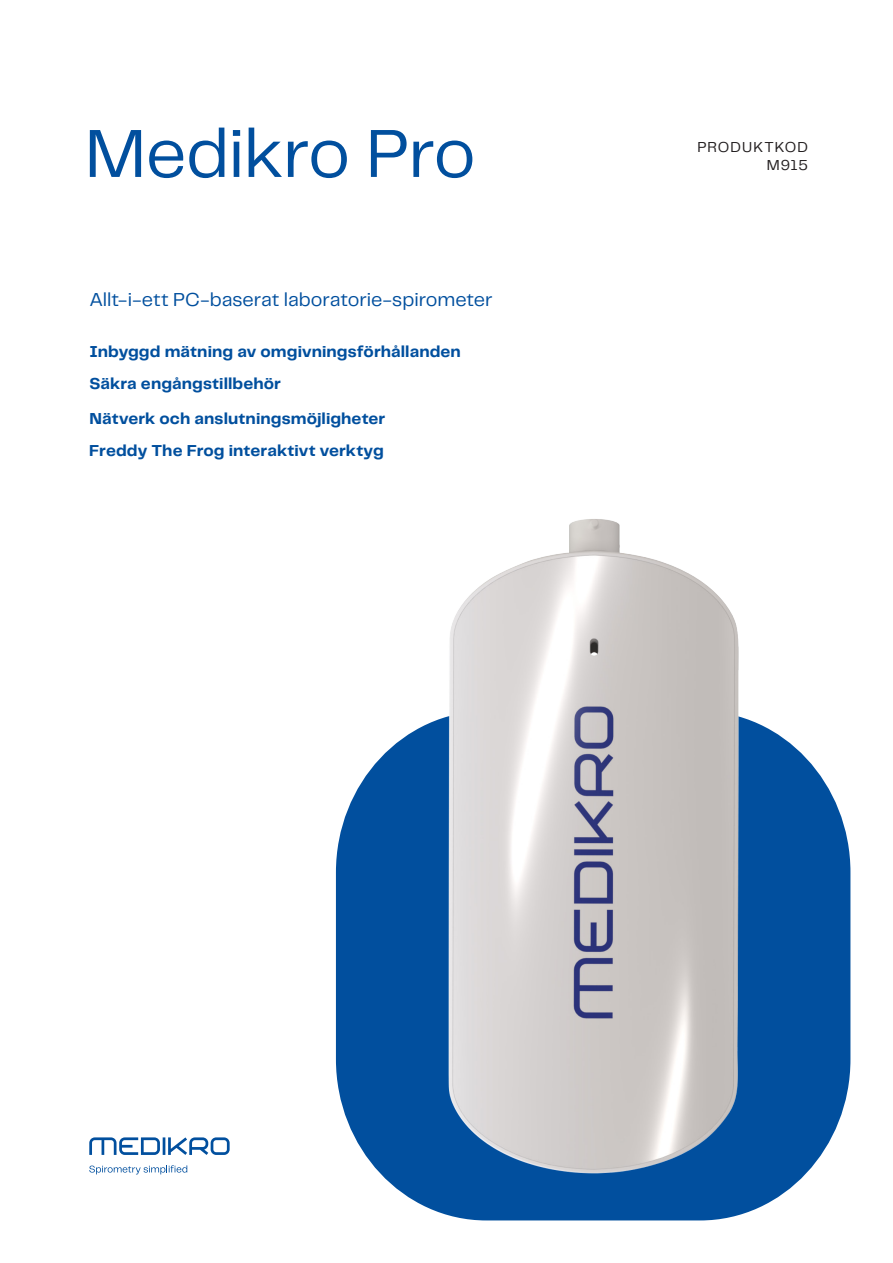
<style>
.page{position:relative;width:893px;height:1263px;background:#fff}
.page>*{position:absolute;margin:0;border:0;box-sizing:border-box;transform-origin:0 0}
.Headline{font:70.5px "PP Telegraf";letter-spacing:-.015em;color:#014f9e}
.Lead_paragraph{font:19.5px "PP Telegraf";color:#014f9e}
.Subhead{font:700 16.5px "PP Telegraf";letter-spacing:.005em;color:#014f9e}
.Product_code{font:15px "PP Telegraf";letter-spacing:.065em;color:#231f20}
</style>
<div class="page">
<div style="left:336px;top:711px;width:514px;height:509px;background:#014f9e;border-radius:156px"></div>
<svg style="left:89px;top:1165px;width:98px;height:9px"></svg>
<svg style="left:89px;top:1137px;width:141px;height:18px"></svg>
<img style="left:337px;top:519px;width:513px;height:659px">
<p class="Headline" style="left:85px;top:106px;width:392px">Medikro Pro</p>
<p class="Lead_paragraph" style="left:89px;top:286px;width:405px">Allt-i-ett PC-baserat laboratorie-spirometer</p>
<p class="Subhead" style="left:89px;top:340px;width:373px">Inbyggd mätning av omgivningsförhållanden</p>
<p class="Subhead" style="left:89px;top:373px;width:193px">Säkra engångstillbehör</p>
<p class="Subhead" style="left:89px;top:407px;width:297px">Nätverk och anslutningsmöjligheter</p>
<p class="Subhead" style="left:89px;top:439px;width:296px">Freddy The Frog interaktivt verktyg</p>
<p class="Product_code" style="left:697px;top:136px;width:112px">PRODUKTKOD</p>
<p class="Product_code" style="left:767px;top:155px;width:43px">M915</p>
</div>
